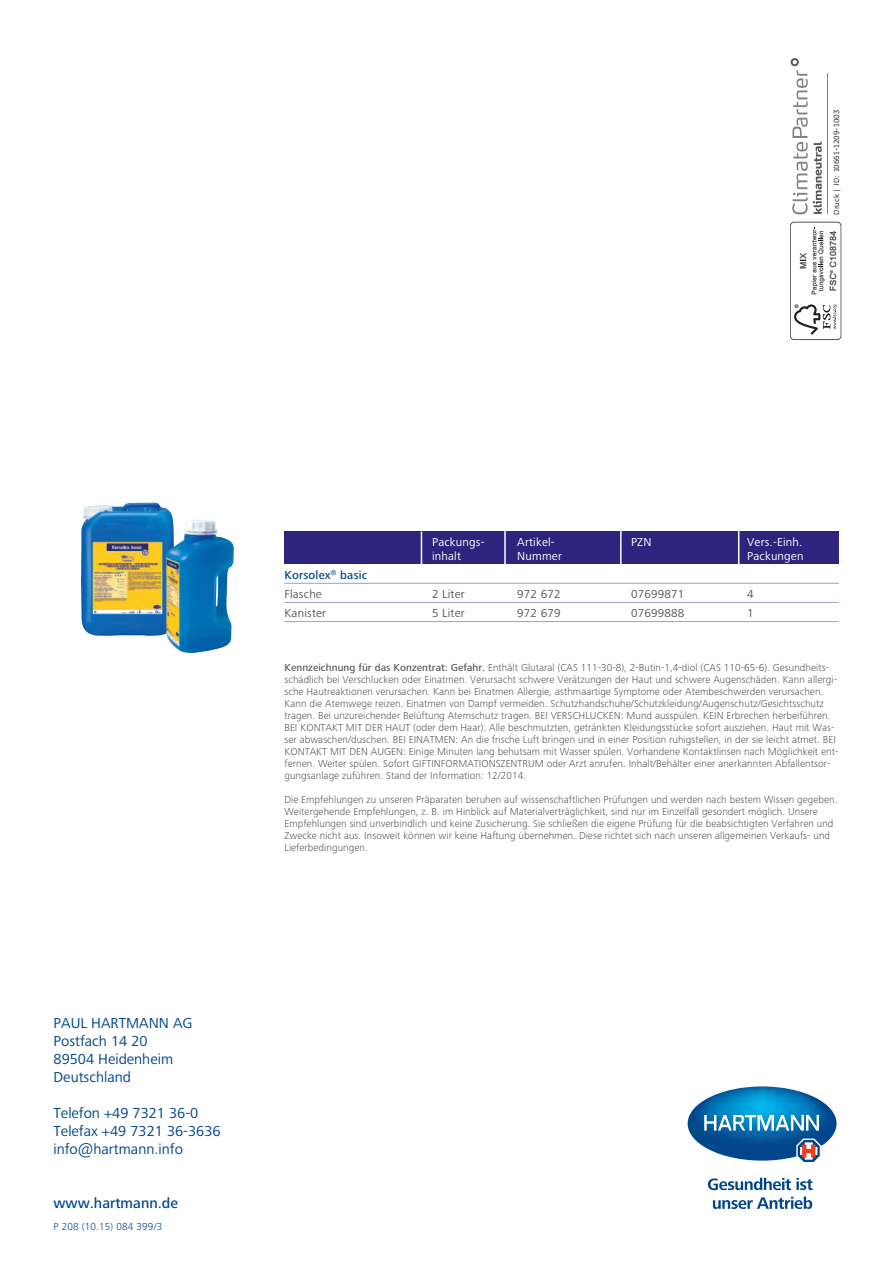
<style>
.page{position:relative;width:893px;height:1263px;background:#fff}
.page>*{position:absolute;margin:0;border:0;box-sizing:border-box;transform-origin:0 0}
.t1{font:15px/18px "Frutiger Next LTW1 G";color:#01468c}
.t2{font:500 15px "Frutiger Next LTW1 G";color:#01468c}
.t3{font:12px "Frutiger Next LTW1 G";letter-spacing:.015em;color:#fff}
.t4{font:12px "Frutiger Next LTW1 G";letter-spacing:.015em;color:#57585a}
.t5{font:500 12px/19.2px "Frutiger Next LTW1 G";letter-spacing:.015em;color:#01468c}
.t6{font:300 10.5px/12px "Frutiger Next LTW1 G";letter-spacing:.005em;color:#57585a}
.t7{font:300 10.5px "Frutiger Next LTW1 G";letter-spacing:.015em;color:#01468c}
.t8{font:7.2px "CP Type+T42+BVVEVJ";color:#303030}
.s1{font-weight:400;color:#57585a}
.s2{font-weight:500}
</style>
<div class="page">
<img style="left:688px;top:1086px;width:149px;height:74px">
<svg style="left:704px;top:1115px;width:115px;height:15px"></svg>
<svg style="left:798px;top:1140px;width:22px;height:22px"></svg>
<svg style="left:708px;top:1178px;width:105px;height:12px"></svg>
<svg style="left:713px;top:1196px;width:99px;height:13px"></svg>
<svg style="left:790px;top:221px;width:52px;height:120px"></svg>
<hr style="left:827px;top:74px;width:1px;height:140px;background:#808285">
<svg style="left:791px;top:58px;width:31px;height:156px"></svg>
<div style="left:284px;top:532px;width:555px;height:32px;background:#2e247d"></div>
<hr style="left:421px;top:532px;width:1px;height:35px;background:#fff">
<hr style="left:504px;top:530px;width:2px;height:35px;background:#fff">
<hr style="left:620px;top:530px;width:2px;height:36px;background:#fff">
<hr style="left:738px;top:531px;width:1px;height:35px;background:#fff">
<hr style="left:284px;top:583px;width:555px;height:1px;background:#9e9ece">
<hr style="left:284px;top:602px;width:555px;height:1px;background:#9e9ece">
<hr style="left:284px;top:621px;width:555px;height:1px;background:#9e9ece">
<img style="left:81px;top:502px;width:136px;height:78px">
<p class="t8" style="left:832px;top:215px;width:106px;rotate:-90deg">Druck | ID: 10661-1209-1003</p>
<p class="t5" style="left:284px;top:566px;width:84px">Korsolex<sup>®</sup> basic<br><span class="s1">Flasche</span></p>
<p class="t3" style="left:432px;top:538px;width:54px">Packungs-</p>
<p class="t3" style="left:517px;top:538px;width:39px">Artikel-</p>
<p class="t3" style="left:631px;top:538px;width:22px">PZN</p>
<p class="t3" style="left:747px;top:538px;width:57px">Vers.-Einh.</p>
<p class="t3" style="left:432px;top:551px;width:30px">inhalt</p>
<p class="t3" style="left:517px;top:551px;width:46px">Nummer</p>
<p class="t3" style="left:747px;top:551px;width:58px">Packungen</p>
<p class="t4" style="left:432px;top:590px;width:34px">2 Liter</p>
<p class="t4" style="left:517px;top:590px;width:45px">972 672</p>
<p class="t4" style="left:631px;top:590px;width:55px">07699871</p>
<p class="t4" style="left:747px;top:590px;width:8px">4</p>
<p class="t4" style="left:284px;top:609px;width:43px">Kanister</p>
<p class="t4" style="left:432px;top:609px;width:34px">5 Liter</p>
<p class="t4" style="left:517px;top:609px;width:45px">972 679</p>
<p class="t4" style="left:631px;top:609px;width:55px">07699888</p>
<p class="t4" style="left:747px;top:609px;width:8px">1</p>
<p class="t6" style="left:284px;top:663px;width:556px"><span class="s2">Kennzeichnung für das Konzentrat: Gefahr.</span> Enthält Glutaral (CAS 111-30-8), 2-Butin-1,4-diol (CAS 110-65-6). Gesundheits&shy;schädlich bei Verschlucken oder Einatmen. Verursacht schwere Verätzungen der Haut und schwere Augenschäden. Kann allergi&shy;sche Hautreaktionen verursachen. Kann bei Einatmen Allergie, asthmaartige Symptome oder Atembeschwerden verursachen.<br>Kann die Atemwege reizen. Einatmen von Dampf vermeiden. Schutzhandschuhe/Schutzkleidung/Augenschutz/Gesichtsschutz tragen. Bei unzureichender Belüftung Atemschutz tragen. BEI VERSCHLUCKEN: Mund ausspülen. KEIN Erbrechen herbeiführen.<br>BEI KONTAKT MIT DER HAUT (oder dem Haar): Alle beschmutzten, getränkten Kleidungsstücke sofort ausziehen. Haut mit Was&shy;ser abwaschen/duschen. BEI EINATMEN: An die frische Luft bringen und in einer Position ruhigstellen, in der sie leicht atmet. BEI KONTAKT MIT DEN AUGEN: Einige Minuten lang behutsam mit Wasser spülen. Vorhandene Kontaktlinsen nach Möglichkeit ent&shy;fernen. Weiter spülen. Sofort GIFTINFORMATIONSZENTRUM oder Arzt anrufen. Inhalt/Behälter einer anerkannten Abfallentsor&shy;gungsanlage zuführen. Stand der Information: 12/2014.</p>
<p class="t6" style="left:284px;top:795px;width:555px">Die Empfehlungen zu unseren Präparaten beruhen auf wissenschaftlichen Prüfungen und werden nach bestem Wissen gegeben.<br>Weitergehende Empfehlungen, z. B. im Hinblick auf Materialverträglichkeit, sind nur im Einzelfall gesondert möglich. Unsere Empfehlungen sind unverbindlich und keine Zusicherung. Sie schließen die eigene Prüfung für die beabsichtigten Verfahren und Zwecke nicht aus. Insoweit können wir keine Haftung übernehmen. Diese richtet sich nach unseren allgemeinen Verkaufs- und Lieferbedingungen.</p>
<h1 class="t1" style="left:54px;top:1016px;width:141px">PAUL HARTMANN AG<br>Postfach 14 20<br>89504 Heidenheim<br>Deutschland</h1>
<h1 class="t1" style="left:54px;top:1106px;width:169px">Telefon +49 7321 36-0<br>Telefax +49 7321 36-3636 info@hartmann.info</h1>
<h1 class="t2" style="left:54px;top:1198px;width:126px">www.hartmann.de</h1>
<p class="t7" style="left:54px;top:1223px;width:110px">P 208 (10.15) 084 399/3</p>
</div>
